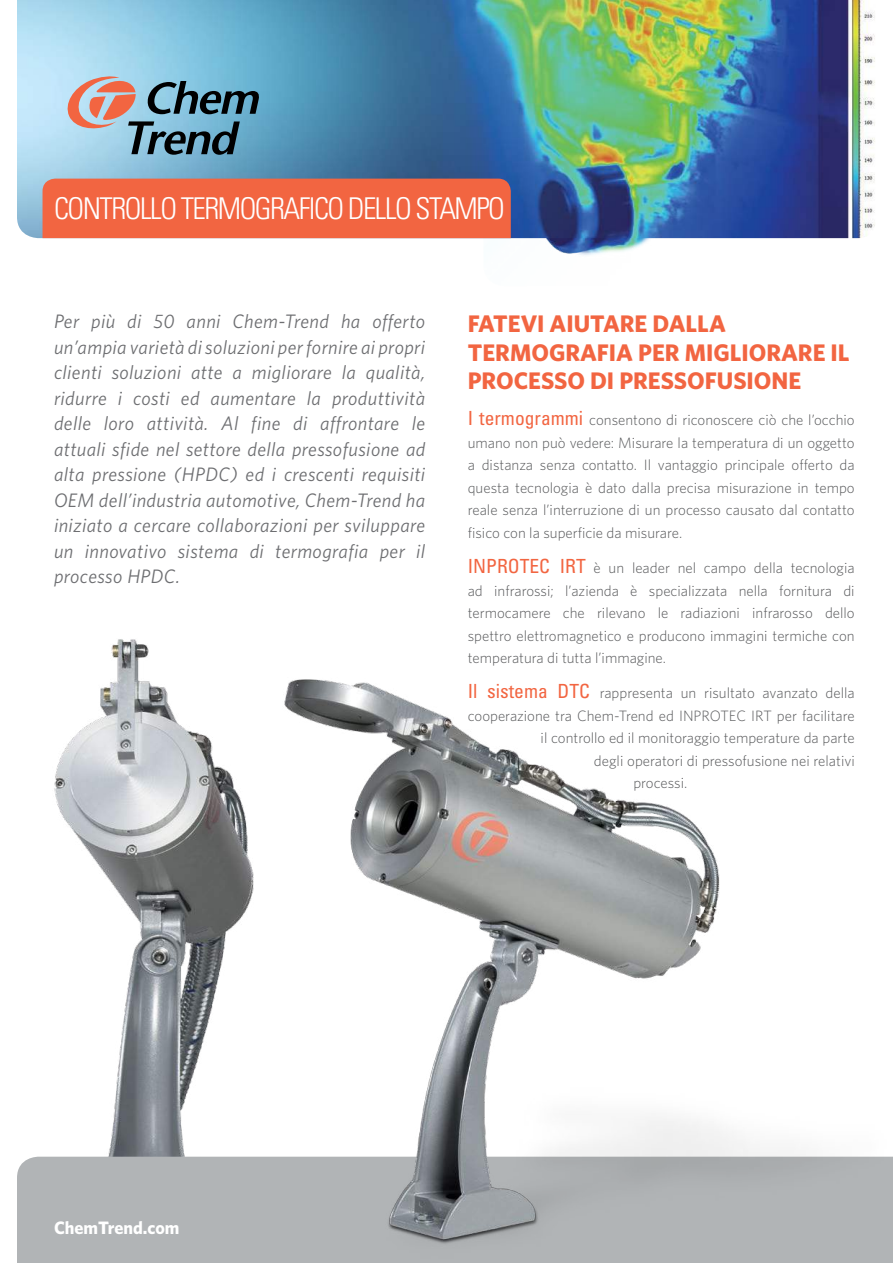
<style>
.page{position:relative;width:893px;height:1263px;background:#fff}
.page>*{position:absolute;margin:0;border:0;box-sizing:border-box;transform-origin:0 0}
.t1{font:300 condensed 30px "Univers";letter-spacing:-.05em;color:#fff}
.t2{font:700 24px/28.8px "Whitney";color:#f26541}
.t3{font:italic 19.5px/25.5px "Whitney";letter-spacing:.02em;color:#6d6e71;text-align:justify}
.t4{font:700 18px "Whitney";color:#fff}
.t5{font:300 15px/22.5px "Whitney";color:#58595b;text-align:justify}
.s1{font-family:"Univers";font-weight:400;font-stretch:condensed;font-size:19.5px;color:#f26541}
.s2{font-family:"Univers LT Std";font-weight:400;font-stretch:condensed;font-size:19.5px;color:#f26541}
</style>
<div class="page">
<img style="left:48px;top:735px;width:28px;height:422px">
<img style="left:483px;top:238px;width:377px;height:17px">
<img style="left:17px;top:0;width:858px;height:238px">
<div style="left:43px;top:179px;width:468px;height:59px;background:#f26541"></div>
<div style="left:17px;top:1157px;width:59px;height:106px;background:#b1b4b6"></div>
<svg style="left:64px;top:75px;width:196px;height:80px;background:#8199a8"></svg>
<img style="left:76px;top:639px;width:817px;height:624px">
<h1 class="t1" style="left:54px;top:190px;width:452px">CONTROLLO TERMOGRAFICO DELLO STAMPO</h1>
<p class="t3" style="left:54px;top:308px;width:373px">Per più di 50 anni Chem-Trend ha offerto un’ampia varietà di soluzioni per fornire ai propri clienti soluzioni atte a migliorare la qualità, ridurre i costi ed aumentare la produttività delle loro attività. Al fine di affrontare le attuali sfide nel settore della pressofusione ad alta pressione (HPDC) ed i crescenti requisiti OEM dell’industria automotive, Chem-Trend ha iniziato a cercare collaborazioni per sviluppare un innovativo sistema di termografia per il processo HPDC.</p>
<h2 class="t2" style="left:468px;top:308px;width:383px">FATEVI AIUTARE DALLA<br>TERMOGRAFIA PER MIGLIORARE IL<br>PROCESSO DI PRESSOFUSIONE</h2>
<p class="t5" style="left:468px;top:408px;width:388px"><span class="s1">I termogrammi</span> consentono di riconoscere ciò che l’occhio umano non può vedere: Misurare la temperatura di un oggetto a distanza senza contatto. Il vantaggio principale offerto da questa tecnologia è dato dalla precisa misurazione in tempo reale senza l’interruzione di un processo causato dal contatto fisico con la superficie da misurare.</p>
<p class="t5" style="left:468px;top:556px;width:388px"><span class="s1">INPROTEC IRT</span> è un leader nel campo della tecnologia ad infrarossi; l’azienda è specializzata nella fornitura di termocamere che rilevano le radiazioni infrarosso dello spettro elettromagnetico e producono immagini termiche con temperatura di tutta l’immagine.</p>
<p class="t5" style="left:468px;top:681px;width:388px"><span class="s2">Il sistema DTC</span> rappresenta un risultato avanzato della</p>
<p class="t5" style="left:468px;top:704px;width:388px">cooperazione tra Chem-Trend ed INPROTEC IRT per facilitare</p>
<p class="t5" style="left:541px;top:726px;width:316px">il controllo ed il monitoraggio temperature da parte</p>
<p class="t5" style="left:594px;top:749px;width:262px">degli operatori di pressofusione nei relativi</p>
<p class="t5" style="left:633px;top:771px;width:55px">processi.</p>
<p class="t4" style="left:54px;top:1216px;width:127px">CHEMTREND.COM</p>
</div>
